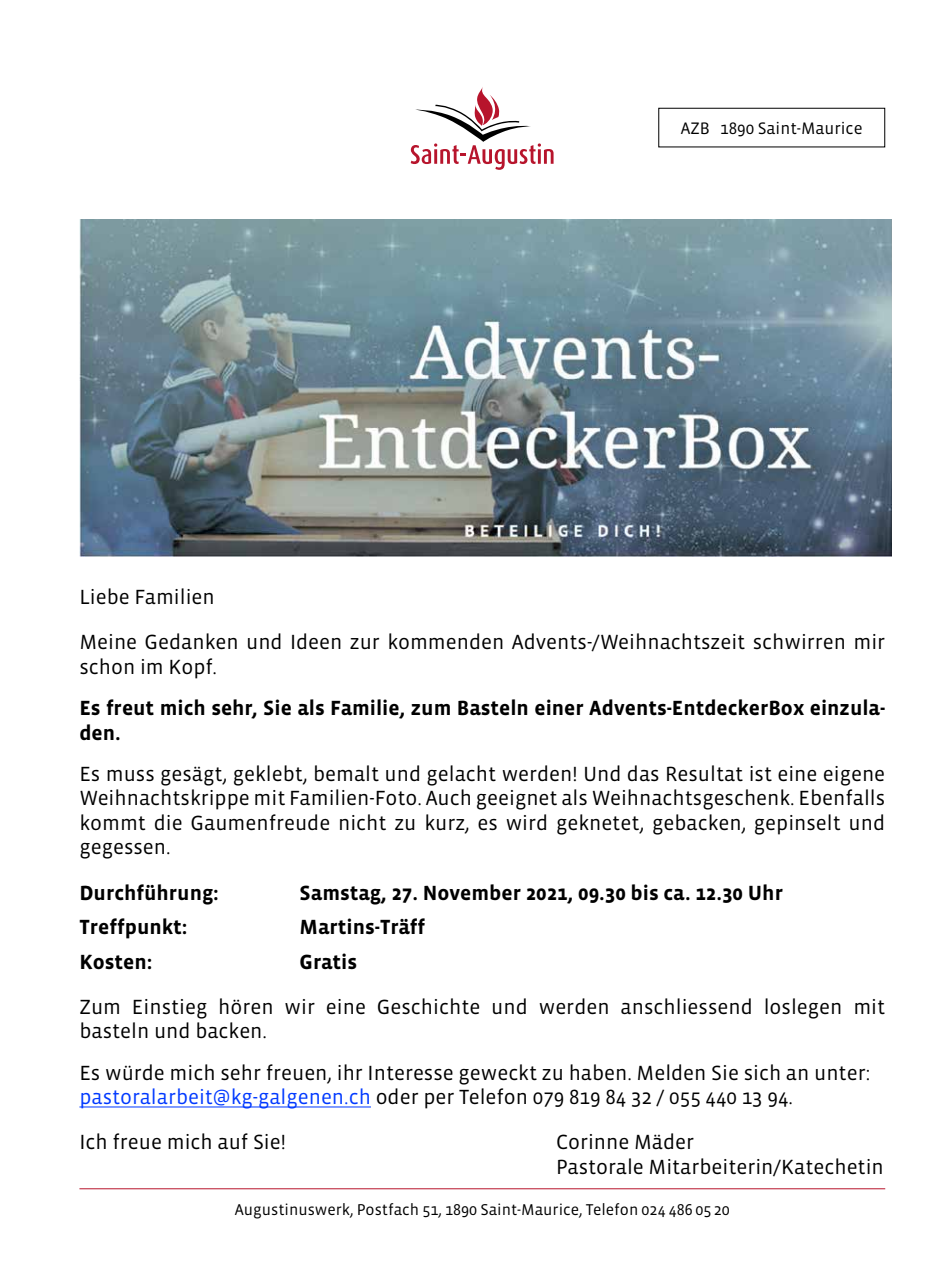
<style>
.page{position:relative;width:942px;height:1276px;background:#fff}
.page>*{position:absolute;margin:0;border:0;box-sizing:border-box;transform-origin:0 0}
.t1{font:21px/24.6px "Vista Sans";color:#000}
.t2{font:700 21px/24.6px "Vista Sans";color:#000}
.t3{font:17px "Vista Sans";color:#000}
.t4{font:16px "Vista Sans";color:#000}
.s1{color:#0039ff}
</style>
<div class="page">
<svg style="left:410px;top:87px;width:143px;height:83px"></svg>
<hr style="left:79px;top:1188px;width:805px;height:1px;background:#b7142c">
<hr style="left:79px;top:1106px;width:292px;height:1px;background:#0039ff">
<img style="left:79px;top:219px;width:811px;height:337px">
<p class="t3" style="left:680px;top:120px;width:183px">AZB 1890 Saint-Maurice</p>
<p class="t1" style="left:79px;top:575px;width:807px;line-height:45.2px">Liebe Familien<br>Meine Gedanken und Ideen zur kommenden Advents-/Weihnachtszeit schwirren mir</p>
<p class="t1" style="left:79px;top:655px;width:139px">schon im Kopf.</p>
<p class="t2" style="left:79px;top:696px;width:807px">Es freut mich sehr, Sie als Familie, zum Basteln einer Advents-EntdeckerBox einzula&shy;den.</p>
<p class="t1" style="left:79px;top:762px;width:807px;text-align:justify">Es muss gesägt, geklebt, bemalt und gelacht werden! Und das Resultat ist eine eigene Weihnachtskrippe mit Familien-Foto. Auch geeignet als Weihnachtsgeschenk. Ebenfalls kommt die Gaumenfreude nicht zu kurz, es wird geknetet, gebacken, gepinselt und gegessen.</p>
<p class="t2" style="left:79px;top:880px;width:141px">Durchführung:</p>
<p class="t2" style="left:299px;top:880px;width:484px">Samstag, 27. November 2021, 09.30 bis ca. 12.30 Uhr</p>
<p class="t2" style="left:79px;top:915px;width:109px">Treffpunkt:</p>
<p class="t2" style="left:299px;top:915px;width:127px">Martins-Träff</p>
<p class="t2" style="left:79px;top:949px;width:74px">Kosten:</p>
<p class="t2" style="left:299px;top:949px;width:59px">Gratis</p>
<p class="t1" style="left:79px;top:995px;width:807px">Zum Einstieg hören wir eine Geschichte und werden anschliessend loslegen mit basteln und backen.</p>
<p class="t1" style="left:79px;top:1060px;width:791px">Es würde mich sehr freuen, ihr Interesse geweckt zu haben. Melden Sie sich an unter: <span class="s1">pastoralarbeit@kg-galgenen.ch</span> oder per Telefon 079 819 84 32 / 055 440 13 94.</p>
<p class="t1" style="left:79px;top:1130px;width:208px">Ich freue mich auf Sie!</p>
<p class="t1" style="left:556px;top:1130px;width:329px">Corinne Mäder<br>Pastorale Mitarbeiterin/Katechetin</p>
<p class="t4" style="left:235px;top:1201px;width:496px">Augustinuswerk, Postfach 51, 1890 Saint-Maurice, Telefon 024 486 05 20</p>
</div>
